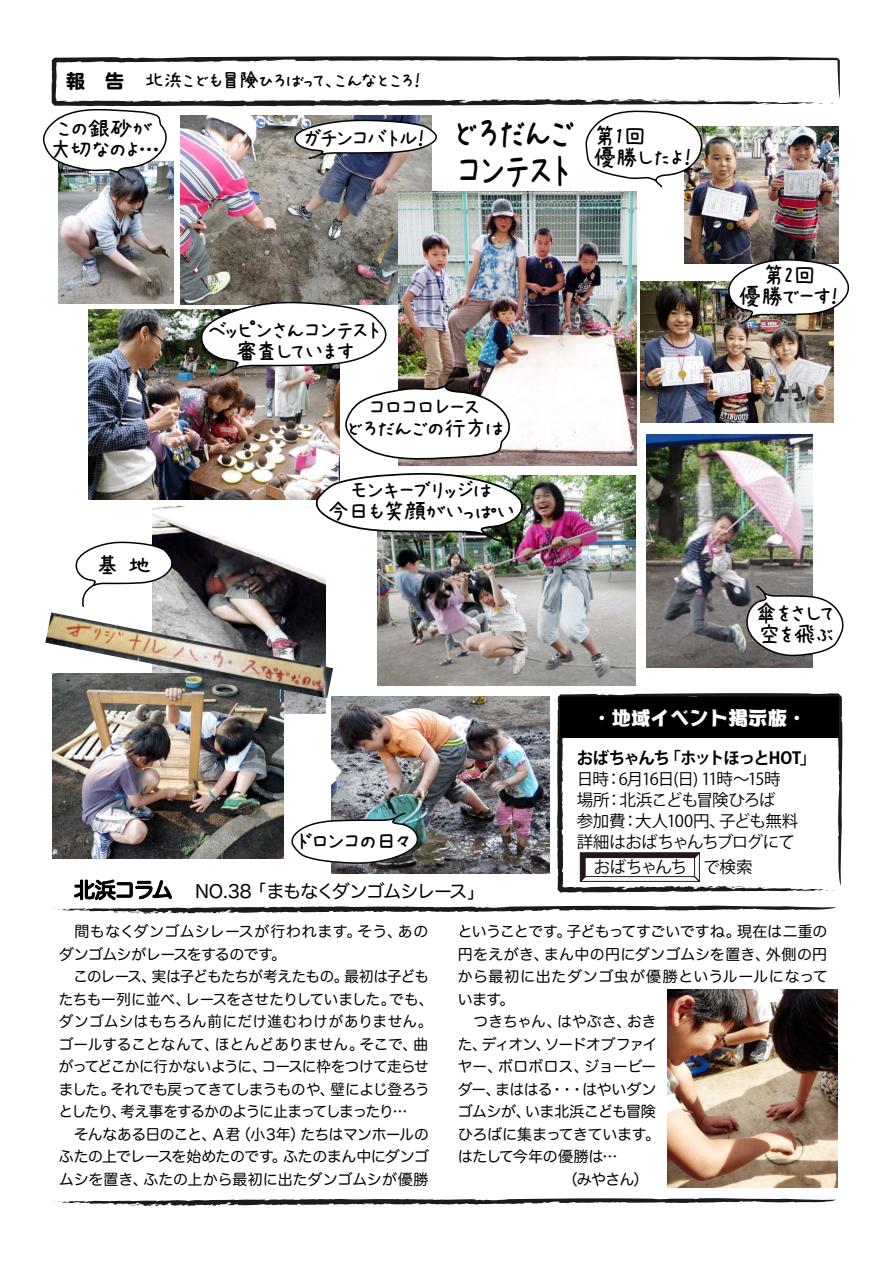
<style>
.page{position:relative;width:893px;height:1263px;background:#fff}
.page>*{position:absolute;margin:0;border:0;box-sizing:border-box;transform-origin:0 0}
.t1{font:45px/37.5px "AP Japanesefont";letter-spacing:-.12em;color:#000;scale:.8 1}
.t2{font:24px/21px "AP Japanesefont";letter-spacing:-.115em;color:#000;text-align:center}
.t3{font:24px/21px "AP Japanesefont";letter-spacing:-.085em;color:#000}
.t4{font:21px "AP Japanesefont";letter-spacing:-.125em;color:#000}
.t5{font:19.5px "DFPOP2 W12 MP RKSJ H";color:#fff}
.t6{font:18px "Hira Maru Pro W4";letter-spacing:-.05em;color:#000}
.t7{font:16.5px/21px "Koz Go Pro";letter-spacing:-.055em;color:#000}
.t8{font:700 16.5px "Koz Go Pro";letter-spacing:-.075em;color:#000}
.t9{font:16.5px "Koz Go Pro";letter-spacing:-.035em;color:#000}
.t10{font:15px/22.5px "Hira Maru Pro W4";letter-spacing:-.015em;color:#000}
.t11{font:15px "Hira Maru Pro W4";letter-spacing:-.035em;color:#000}
.t12{font:15px "Hira Maru Pro W4";letter-spacing:.02em;color:#000}
.t13{font:15px "Hira Maru Pro W4";letter-spacing:.05em;color:#000}
.t14{font:15px "Hira Maru Pro W4";letter-spacing:-.065em;color:#000}
.t15{font:15px "Hira Maru Pro W4";letter-spacing:.01em;color:#000}
.s1{font-family:"DF Maru Gothic SB MP RKSJ H";font-size:19.5px}
.s2{font-size:21px}
</style>
<div class="page">
<img style="left:153px;top:507px;width:172px;height:206px">
<svg style="left:75px;top:541px;width:99px;height:67px"></svg>
<svg style="left:53px;top:1198px;width:783px;height:8px"></svg>
<svg style="left:557px;top:693px;width:286px;height:193px"></svg>
<div style="left:560px;top:697px;width:279px;height:41px;background:#000"></div>
<img style="left:88px;top:309px;width:251px;height:190px">
<img style="left:668px;top:990px;width:169px;height:197px">
<img style="left:377px;top:475px;width:259px;height:211px">
<img style="left:332px;top:697px;width:217px;height:115px">
<img style="left:53px;top:698px;width:230px;height:114px">
<img style="left:646px;top:434px;width:167px;height:234px">
<img style="left:59px;top:189px;width:115px;height:115px">
<img style="left:180px;top:189px;width:252px;height:116px">
<img style="left:398px;top:192px;width:238px;height:274px">
<img style="left:45px;top:612px;width:288px;height:86px">
<img style="left:197px;top:301px;width:324px;height:160px">
<img style="left:641px;top:281px;width:192px;height:141px">
<img style="left:684px;top:189px;width:154px;height:74px">
<img style="left:42px;top:56px;width:798px;height:133px">
<img style="left:726px;top:258px;width:124px;height:67px">
<svg style="left:744px;top:585px;width:100px;height:72px"></svg>
<img style="left:314px;top:472px;width:213px;height:71px">
<svg style="left:52px;top:812px;width:784px;height:102px"></svg>
<h3 class="t4" style="left:66px;top:70px;width:359px"><span class="s1">報　告</span> 北浜こども冒険ひろばって、こんなところ！</h3>
<h2 class="t3" style="left:49px;top:118px;width:111px">この銀砂が大切なのよ…</h2>
<h2 class="t2" style="left:303px;top:128px;width:126px">ガチンコバトル！</h2>
<h1 class="t1" style="left:451px;top:115px;width:159px">どろだんごコンテスト</h1>
<h2 class="t2" style="left:593px;top:126px;width:103px;text-align:left">第1回<br>優勝したよ！</h2>
<h2 class="t2" style="left:95px;top:555px;width:58px">基 地</h2>
<h2 class="t2" style="left:208px;top:320px;width:175px">ベッピンさんコンテスト審査しています</h2>
<h2 class="t2" style="left:345px;top:397px;width:160px">コロコロレース<br>どろだんごの行方は</h2>
<h2 class="t2" style="left:327px;top:480px;width:190px">モンキーブリッジは<br>今日も笑顔がいっぱい</h2>
<h2 class="t3" style="left:738px;top:265px;width:104px;text-align:center">第2回<br>優勝でーす！</h2>
<h2 class="t2" style="left:754px;top:603px;width:84px;text-align:left">傘をさして空を飛ぶ</h2>
<h2 class="t2" style="left:295px;top:831px;width:118px">ドロンコの日々</h2>
<h3 class="t5" style="left:592px;top:708px;width:216px">・地域イベント掲示板・</h3>
<p class="t8" style="left:577px;top:747px;width:241px">おばちゃんち「ホットほっとHOT」</p>
<p class="t7" style="left:577px;top:768px;width:223px">日時：6月16日(日) 11時～15時場所：北浜こども冒険ひろば<br>参加費：大人100円、子ども無料詳細はおばちゃんちブログにて</p>
<p class="t9" style="left:594px;top:857px;width:160px">おばちゃんち　で検索</p>
<p class="t6" style="left:74px;top:876px;width:412px"><span class="s2">北浜コラム</span> NO.38 「まもなくダンゴムシレース」</p>
<p class="t10" style="left:59px;top:919px;width:376px;text-indent:16px">間もなくダンゴムシレースが行われます。そう、あのダンゴムシがレースをするのです。<br>　このレース、実は子どもたちが考えたもの。最初は子どもたちも一列に並べ、レースをさせたりしていました。でも、ダンゴムシはもちろん前にだけ進むわけがありません。ゴールすることなんて、ほとんどありません。そこで、曲がってどこかに行かないように、コースに枠をつけて走らせました。それでも戻ってきてしまうものや、壁によじ登ろうとしたり、考え事をするかのように止まってしまったり…</p>
<p class="t10" style="left:59px;top:1122px;width:372px;text-align:justify;text-indent:15px">そんなある日のこと、Ａ君（小3年）たちはマンホールのふたの上でレースを始めたのです。ふたのまん中にダンゴムシを置き、ふたの上から最初に出たダンゴムシが優勝</p>
<p class="t11" style="left:458px;top:919px;width:371px">ということです。子どもってすごいですね。現在は二重の</p>
<p class="t12" style="left:458px;top:941px;width:371px">円をえがき、まん中の円にダンゴムシを置き、外側の円</p>
<p class="t13" style="left:458px;top:964px;width:371px">から最初に出たダンゴ虫が優勝というルールになって</p>
<p class="t10" style="left:458px;top:987px;width:58px">います。</p>
<p class="t15" style="left:473px;top:1009px;width:185px">つきちゃん、はやぶさ、おき</p>
<p class="t14" style="left:458px;top:1031px;width:201px">た、ディオン、ソードオブファイ</p>
<p class="t10" style="left:458px;top:1054px;width:200px">ヤー、ボロボロス、ジョービー</p>
<p class="t10" style="left:458px;top:1077px;width:200px">ダー、まははる・・・はやいダン</p>
<p class="t10" style="left:458px;top:1099px;width:200px">ゴムシが、いま北浜こども冒険</p>
<p class="t10" style="left:458px;top:1122px;width:204px">ひろばに集まってきています。</p>
<p class="t10" style="left:458px;top:1144px;width:199px">はたして今年の優勝は… 　　</p>
</div>
